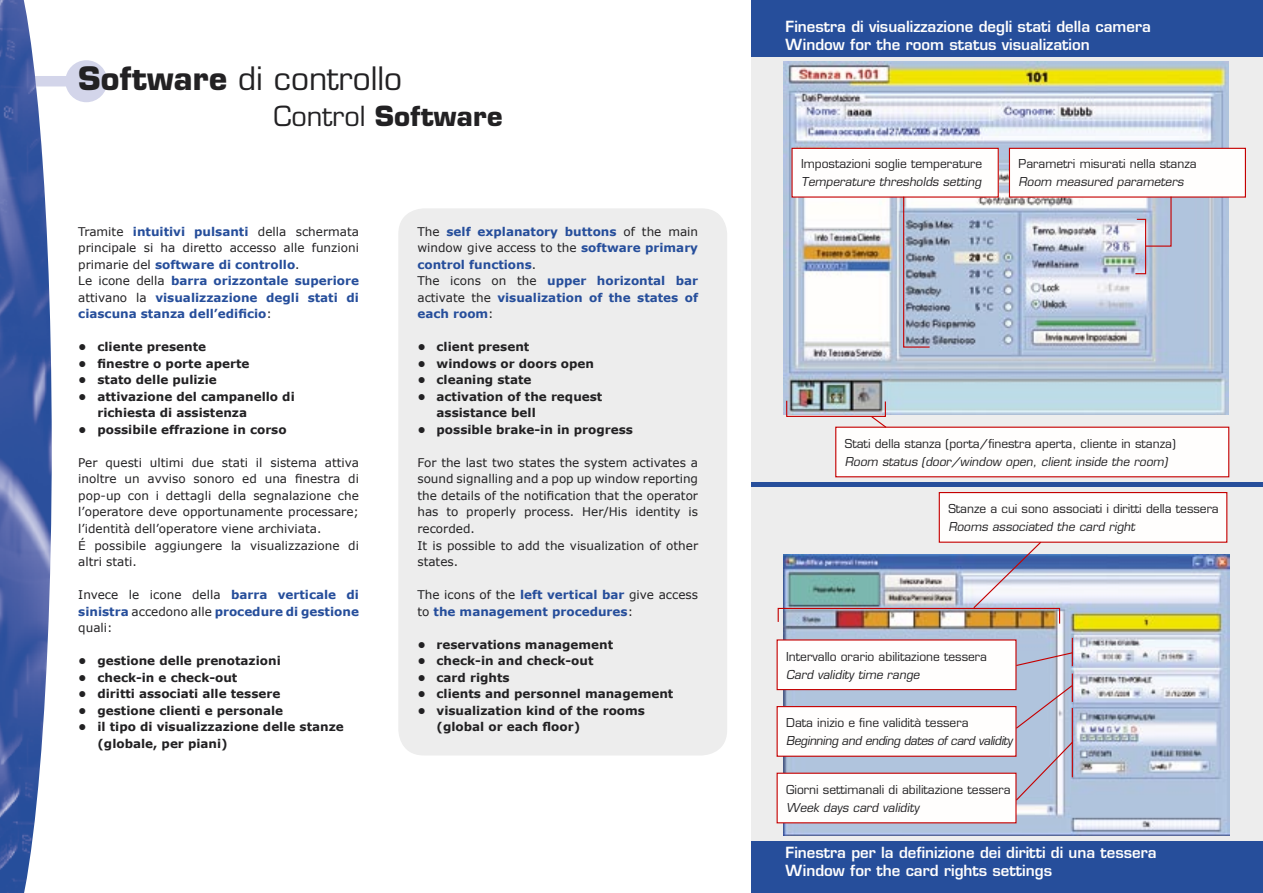
<style>
.page{position:relative;width:1263px;height:893px;background:#fff}
.page>*{position:absolute;margin:0;border:0;box-sizing:border-box;transform-origin:0 0}
.t1{font:31.5px "Eurostile";color:#222123}
.t2{font:700 27px "Eurostile";color:#222123}
.t3{font:600 15px "Eurostile";color:#fffefd}
.t4{font:12px/16.5px "Verdana";color:#222123;text-align:justify}
.t5{font:700 12px "Verdana";color:#222123}
.t6{font:700 12px/16.5px "Verdana";color:#264e9b;text-align:justify}
.t7{font:12px "Eurostile";color:#222123}
.t8{font:italic 12px "Eurostile";color:#222123}
.s1{font-weight:700}
.s2{font-weight:400}
.s3{font-weight:700;color:#264e9b}
.s4{font-weight:400;color:#222123}
</style>
<div class="page">
<div style="left:751px;top:0;width:512px;height:893px;background:#ededed"></div>
<div style="left:20px;top:76px;width:66px;height:10px;background:#d3d5ea"></div>
<div style="left:65px;top:60px;width:42px;height:42px;background:#d3d5ea;border-radius:50%"></div>
<div style="left:398px;top:208px;width:329px;height:547px;background:#ededed"></div>
<img style="left:784px;top:62px;width:445px;height:353px">
<img style="left:784px;top:555px;width:445px;height:281px">
<div style="left:939px;top:493px;width:288px;height:49px;background:#fffefd"></div>
<div style="left:939px;top:492px;width:288px;height:51px;border:1px solid #c50000"></div>
<div style="left:777px;top:640px;width:239px;height:50px;background:#fffefd"></div>
<div style="left:776px;top:639px;width:240px;height:51px;border:1px solid #c50000"></div>
<div style="left:777px;top:707px;width:239px;height:49px;background:#fffefd"></div>
<div style="left:776px;top:706px;width:240px;height:51px;border:1px solid #c50000"></div>
<div style="left:777px;top:773px;width:239px;height:50px;background:#fffefd"></div>
<div style="left:776px;top:773px;width:240px;height:50px;border:1px solid #c50000"></div>
<svg style="left:1015px;top:740px;width:59px;height:62px;background:#b6bed4"></svg>
<div style="left:836px;top:427px;width:393px;height:50px;background:#fffefd"></div>
<div style="left:792px;top:148px;width:206px;height:49px;background:#fffefd"></div>
<div style="left:791px;top:148px;width:208px;height:50px;border:1px solid #c50000"></div>
<svg style="left:902px;top:196px;width:29px;height:152px;background:#a3a7ba"></svg>
<div style="left:751px;top:0;width:512px;height:56px;background:#264e9b"></div>
<div style="left:751px;top:841px;width:512px;height:52px;background:#264e9b"></div>
<img style="left:0;top:0;width:52px;height:893px">
<svg style="left:785px;top:400px;width:102px;height:29px"></svg>
<img style="left:777px;top:541px;width:284px;height:84px">
<svg style="left:1015px;top:638px;width:59px;height:29px;background:#b7b7cc"></svg>
<svg style="left:1015px;top:674px;width:58px;height:56px;background:#b6bcd2"></svg>
<hr style="left:1072px;top:708px;width:1px;height:69px;background:#c50000">
<div style="left:1009px;top:148px;width:236px;height:49px;background:#fffefd"></div>
<div style="left:1009px;top:148px;width:237px;height:50px;border:1px solid #c50000"></div>
<svg style="left:1134px;top:196px;width:38px;height:79px;background:#bfbed0"></svg>
<hr style="left:751px;top:482px;width:512px;height:4px;background:#264e9b">
<p class="t1" style="left:78px;top:60px;width:325px"><span class="s1">Software</span> di controllo</p>
<p class="t2" style="left:274px;top:99px;width:230px"><span class="s2">Control</span> Software</p>
<p class="t4" style="left:78px;top:223px;width:282px">Tramite <span class="s3">intuitivi pulsanti</span> della schermata principale si ha diretto accesso alle funzioni primarie del <span class="s3">software di controllo</span>.</p>
<p class="t6" style="left:78px;top:272px;width:282px"><span class="s4">Le icone della</span> barra orizzontale superiore <span class="s4">attivano la</span> visualizzazione degli stati di ciascuna stanza dell’edificio<span class="s4">:</span></p>
<p class="t5" style="left:78px;top:339px;width:129px">• cliente presente</p>
<p class="t5" style="left:78px;top:356px;width:173px">• finestre o porte aperte</p>
<p class="t5" style="left:78px;top:372px;width:140px">• stato delle pulizie</p>
<p class="t5" style="left:78px;top:389px;width:218px">• attivazione del campanello di</p>
<p class="t5" style="left:97px;top:405px;width:151px">richiesta di assistenza</p>
<p class="t5" style="left:78px;top:422px;width:210px">• possibile effrazione in corso</p>
<p class="t4" style="left:78px;top:454px;width:282px">Per questi ultimi due stati il sistema attiva inoltre un avviso sonoro ed una finestra di pop-up con i dettagli della segnalazione che l’operatore deve opportunamente processare; l’identità dell’operatore viene archiviata.</p>
<p class="t4" style="left:78px;top:536px;width:282px">É possibile aggiungere la visualizzazione di altri stati.</p>
<p class="t6" style="left:78px;top:586px;width:282px"><span class="s4">Invece le icone della</span> barra verticale di sinistra <span class="s4">accedono alle</span> procedure di gestione <span class="s4">quali:</span></p>
<p class="t5" style="left:78px;top:653px;width:204px">• gestione delle prenotazioni</p>
<p class="t5" style="left:78px;top:669px;width:161px">• check-in e check-out</p>
<p class="t5" style="left:78px;top:686px;width:204px">• diritti associati alle tessere</p>
<p class="t5" style="left:78px;top:702px;width:206px">• gestione clienti e personale</p>
<p class="t5" style="left:78px;top:719px;width:267px">• il tipo di visualizzazione delle stanze</p>
<p class="t5" style="left:97px;top:735px;width:132px">(globale, per piani)</p>
<p class="t6" style="left:417px;top:223px;width:282px"><span class="s4">The</span> self explanatory buttons <span class="s4">of the main window give access to the</span> software primary control functions<span class="s4">.</span></p>
<p class="t6" style="left:417px;top:272px;width:282px"><span class="s4">The icons on the</span> upper horizontal bar <span class="s4">activate the</span> visualization of the states of each room<span class="s4">:</span></p>
<p class="t5" style="left:417px;top:339px;width:113px">• client present</p>
<p class="t5" style="left:417px;top:356px;width:178px">• windows or doors open</p>
<p class="t5" style="left:417px;top:372px;width:115px">• cleaning state</p>
<p class="t5" style="left:417px;top:389px;width:186px">• activation of the request</p>
<p class="t5" style="left:437px;top:405px;width:101px">assistance bell</p>
<p class="t5" style="left:417px;top:422px;width:217px">• possible brake-in in progress</p>
<p class="t4" style="left:417px;top:454px;width:282px">For the last two states the system activates a sound signalling and a pop up window reporting the details of the notification that the operator has to properly process. Her/His identity is recorded.</p>
<p class="t4" style="left:417px;top:536px;width:282px">It is possible to add the visualization of other states.</p>
<p class="t6" style="left:417px;top:586px;width:282px"><span class="s4">The icons of the</span> left vertical bar <span class="s4">give access to</span> the management procedures<span class="s4">:</span></p>
<p class="t5" style="left:417px;top:636px;width:197px">• reservations management</p>
<p class="t5" style="left:417px;top:653px;width:178px">• check-in and check-out</p>
<p class="t5" style="left:417px;top:669px;width:94px">• card rights</p>
<p class="t5" style="left:417px;top:686px;width:257px">• clients and personnel management</p>
<p class="t5" style="left:417px;top:702px;width:229px">• visualization kind of the rooms</p>
<p class="t5" style="left:437px;top:719px;width:145px">(global or each floor)</p>
<p class="t3" style="left:786px;top:18px;width:367px">Finestra di visualizzazione degli stati della camera</p>
<p class="t3" style="left:786px;top:36px;width:306px">Window for the room status visualization</p>
<p class="t7" style="left:801px;top:157px;width:183px">Impostazioni soglie temperature</p>
<p class="t8" style="left:801px;top:175px;width:184px">Temperature thresholds setting</p>
<p class="t7" style="left:1018px;top:157px;width:180px">Parametri misurati nella stanza</p>
<p class="t8" style="left:1018px;top:175px;width:169px">Room measured parameters</p>
<p class="t7" style="left:845px;top:436px;width:332px">Stati della stanza (porta/finestra aperta, cliente in stanza)</p>
<p class="t8" style="left:845px;top:454px;width:327px">Room status (door/window open, client inside the room)</p>
<p class="t7" style="left:948px;top:501px;width:272px">Stanze a cui sono associati i diritti della tessera</p>
<p class="t8" style="left:948px;top:519px;width:191px">Rooms associated the card right</p>
<p class="t7" style="left:786px;top:649px;width:202px">Intervallo orario abilitazione tessera</p>
<p class="t8" style="left:786px;top:667px;width:138px">Card validity time range</p>
<p class="t7" style="left:786px;top:715px;width:184px">Data inizio e fine validità tessera</p>
<p class="t8" style="left:786px;top:733px;width:228px">Beginning and ending dates of card validity</p>
<p class="t7" style="left:786px;top:782px;width:226px">Giorni settimanali di abilitazione tessera</p>
<p class="t8" style="left:786px;top:800px;width:134px">Week days card validity</p>
<p class="t3" style="left:786px;top:843px;width:372px">Finestra per la definizione dei diritti di una tessera</p>
<p class="t3" style="left:786px;top:861px;width:268px">Window for the card rights settings</p>
</div>
